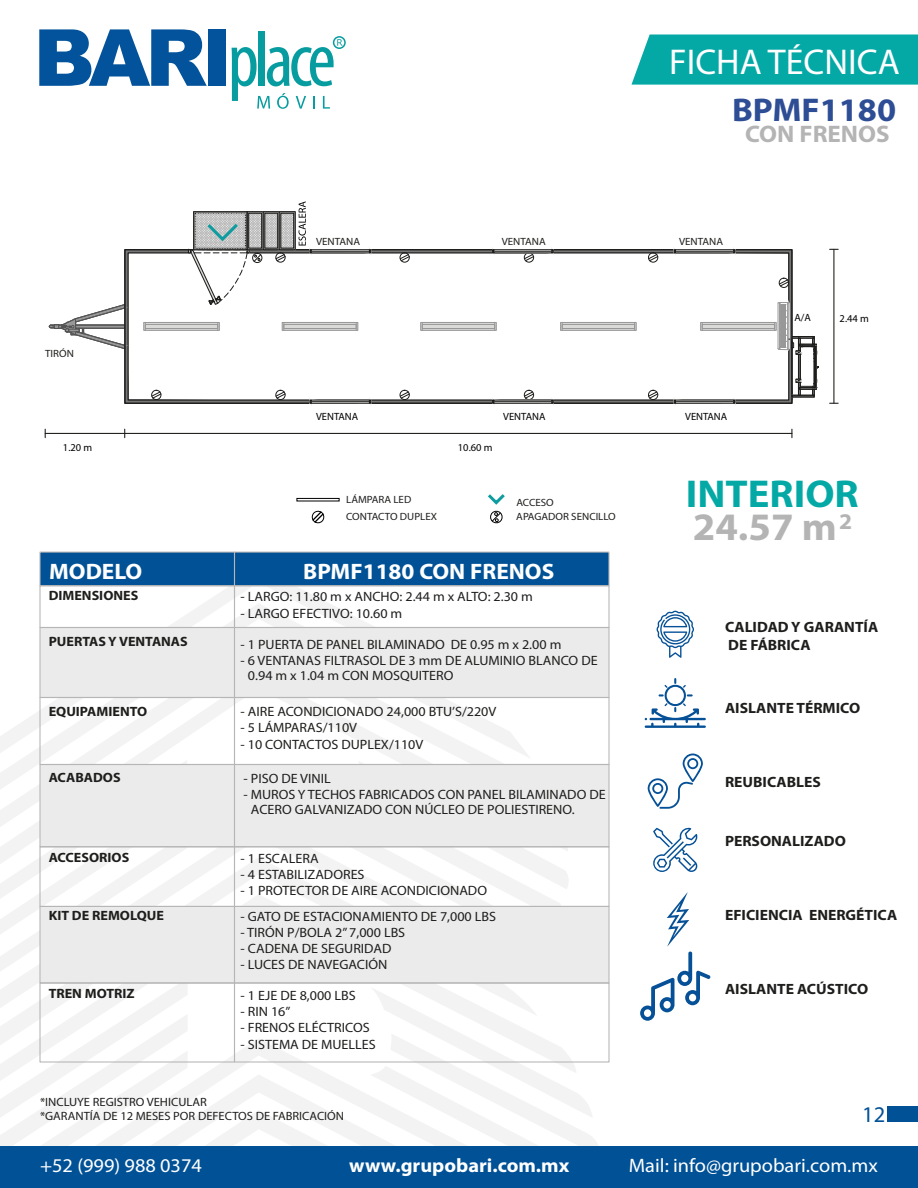
<style>
.page{position:relative;width:918px;height:1188px;background:#fff}
.page>*{position:absolute;margin:0;border:0;box-sizing:border-box;transform-origin:0 0}
.t1{font:700 39px/33.5px "Myriad Pro";color:#04a9a6;scale:1.04 1}
.t2{font:36px "Myriad Pro";color:#fff}
.t3{font:700 33px "Myriad Pro";color:#2d4d95;scale:1.04 1}
.t4{font:700 24px "Myriad Pro";color:#b5b4b4;scale:1.04 1}
.t5{font:22.5px "Myriad Pro";color:#015196}
.t6{font:700 22.35px "Myriad Pro";color:#fff;scale:1.04 1}
.t7{font:19.5px "Myriad Pro";color:#fff;scale:1.04 1}
.t8{font:700 19.5px "Myriad Pro";color:#fff;scale:1.04 1}
.t9{font:700 15px/17.9px "Myriad Pro";color:#1e1e1c;scale:1.04 1}
.t10{font:13.5px/14.9px "Myriad Pro";color:#1e1e1c;scale:1.04 1}
.t11{font:700 13.5px "Myriad Pro";color:#1e1e1c;scale:1.04 1}
.t12{font:12px/14.4px "Myriad Pro";color:#1e1e1c;scale:1.04 1}
.t13{font:10.5px/17.2px "Myriad Pro";color:#1e1e1c;scale:1.04 1}
.t14{font:10.5px "Myriad Pro";color:#010101}
.s1{color:#b5b4b4}
</style>
<div class="page">
<svg style="left:205px;top:587px;width:122px;height:16px"></svg>
<svg style="left:170px;top:603px;width:202px;height:23px"></svg>
<svg style="left:0;top:699px;width:530px;height:61px"></svg>
<svg style="left:0;top:760px;width:600px;height:387px"></svg>
<hr style="left:833px;top:249px;width:1px;height:154px;background:#1d1d1b">
<hr style="left:45px;top:433px;width:747px;height:1px;background:#1d1d1b">
<div style="left:40px;top:552px;width:569px;height:34px;background:#015196"></div>
<div style="left:40px;top:627px;width:569px;height:70px;background:#ebebeb"></div>
<div style="left:40px;top:764px;width:569px;height:83px;background:#ebebeb"></div>
<div style="left:40px;top:906px;width:569px;height:77px;background:#ebebeb"></div>
<div style="left:39px;top:585px;width:196px;height:43px;border:1px solid #b7b6b6"></div>
<div style="left:234px;top:585px;width:376px;height:43px;border:1px solid #b7b6b6"></div>
<div style="left:39px;top:627px;width:196px;height:71px;border:1px solid #b7b6b6"></div>
<div style="left:234px;top:627px;width:376px;height:71px;border:1px solid #b7b6b6"></div>
<div style="left:39px;top:697px;width:196px;height:68px;border:1px solid #b7b6b6"></div>
<div style="left:234px;top:697px;width:376px;height:68px;border:1px solid #b7b6b6"></div>
<div style="left:39px;top:764px;width:196px;height:83px;border:1px solid #b7b6b6"></div>
<div style="left:234px;top:764px;width:376px;height:83px;border:1px solid #b7b6b6"></div>
<div style="left:39px;top:846px;width:196px;height:61px;border:1px solid #b7b6b6"></div>
<div style="left:234px;top:846px;width:376px;height:61px;border:1px solid #b7b6b6"></div>
<div style="left:39px;top:906px;width:196px;height:78px;border:1px solid #b7b6b6"></div>
<div style="left:234px;top:906px;width:376px;height:78px;border:1px solid #b7b6b6"></div>
<div style="left:39px;top:982px;width:196px;height:81px;border:1px solid #b7b6b6"></div>
<div style="left:234px;top:982px;width:376px;height:81px;border:1px solid #b7b6b6"></div>
<div style="left:632px;top:35px;width:286px;height:50px;background:#04a9a6"></div>
<svg style="left:645px;top:678px;width:61px;height:50px"></svg>
<svg style="left:653px;top:827px;width:45px;height:45px"></svg>
<svg style="left:657px;top:611px;width:37px;height:47px"></svg>
<svg style="left:648px;top:754px;width:55px;height:55px"></svg>
<svg style="left:640px;top:892px;width:71px;height:129px"></svg>
<div style="left:0;top:1147px;width:918px;height:41px;background:#015196"></div>
<div style="left:333px;top:36px;width:13px;height:13px;border:2px solid #079c9f;border-radius:50%"></div>
<svg style="left:39px;top:29px;width:168px;height:57px"></svg>
<div style="left:208px;top:29px;width:18px;height:57px;background:#02539b"></div>
<div style="left:259px;top:31px;width:6px;height:55px;background:#079c9f"></div>
<svg style="left:232px;top:39px;width:111px;height:70px"></svg>
<div style="left:887px;top:1107px;width:31px;height:15px;background:#015196"></div>
<div style="left:297px;top:498px;width:43px;height:3px;border:1px solid #010101"></div>
<svg style="left:312px;top:511px;width:12px;height:12px"></svg>
<svg style="left:488px;top:494px;width:17px;height:29px"></svg>
<svg style="left:49px;top:201px;width:769px;height:203px"></svg>
<h2 class="t2" style="left:669px;top:40px;width:232px">FICHA TÉCNICA</h2>
<p class="t13" style="left:45px;top:345px;width:29px">TIRÓN</p>
<h3 class="t3" style="left:732px;top:92px;width:159px">BPMF1180</h3>
<h3 class="t4" style="left:745px;top:121px;width:141px">CON FRENOS</h3>
<p class="t13" style="left:316px;top:233px;width:44px">VENTANA</p>
<p class="t13" style="left:502px;top:233px;width:44px">VENTANA</p>
<p class="t13" style="left:679px;top:233px;width:44px">VENTANA</p>
<p class="t14" style="left:794px;top:311px;width:18px">A/A</p>
<p class="t14" style="left:840px;top:312px;width:31px">2.44 m</p>
<p class="t14" style="left:316px;top:410px;width:44px">VENTANA</p>
<p class="t14" style="left:503px;top:410px;width:44px">VENTANA</p>
<p class="t14" style="left:685px;top:410px;width:44px">VENTANA</p>
<p class="t14" style="left:63px;top:441px;width:31px">1.20 m</p>
<p class="t14" style="left:458px;top:441px;width:36px">10.60 m</p>
<p class="t13" style="left:346px;top:490px;width:89px">LÁMPARA LED<br>CONTACTO DUPLEX</p>
<p class="t13" style="left:516px;top:493px;width:37px">ACCESO</p>
<p class="t13" style="left:516px;top:507px;width:97px">APAGADOR SENCILLO</p>
<h3 class="t6" style="left:49px;top:559px;width:91px">MODELO</h3>
<h3 class="t6" style="left:303px;top:559px;width:243px">BPMF1180 CON FRENOS</h3>
<p class="t11" style="left:49px;top:588px;width:88px">DIMENSIONES</p>
<p class="t10" style="left:241px;top:589px;width:283px">- LARGO: 11.80 m x ANCHO: 2.44 m x ALTO: 2.30 m</p>
<p class="t10" style="left:241px;top:605px;width:157px">- LARGO EFECTIVO: 10.60 m</p>
<p class="t11" style="left:49px;top:634px;width:135px">PUERTAS Y VENTANAS</p>
<p class="t10" style="left:241px;top:637px;width:310px">- 1 PUERTA DE PANEL BILAMINADO DE 0.95 m x 2.00 m</p>
<p class="t10" style="left:248px;top:653px;width:338px;text-indent:-7px">- 6 VENTANAS FILTRASOL DE 3 mm DE ALUMINIO BLANCO DE<br>0.94 m x 1.04 m CON MOSQUITERO</p>
<p class="t11" style="left:49px;top:704px;width:96px">EQUIPAMIENTO</p>
<p class="t10" style="left:241px;top:704px;width:248px">- AIRE ACONDICIONADO 24,000 BTU’S/220V</p>
<p class="t10" style="left:241px;top:720px;width:114px">- 5 LÁMPARAS/110V</p>
<p class="t10" style="left:241px;top:736px;width:177px">- 10 CONTACTOS DUPLEX/110V</p>
<p class="t11" style="left:49px;top:769px;width:71px">ACABADOS</p>
<p class="t10" style="left:244px;top:770px;width:85px">- PISO DE VINIL</p>
<p class="t10" style="left:251px;top:786px;width:343px;text-indent:-7px">- MUROS Y TECHOS FABRICADOS CON PANEL BILAMINADO DE<br>ACERO GALVANIZADO CON NÚCLEO DE POLIESTIRENO.</p>
<p class="t11" style="left:49px;top:850px;width:79px">ACCESORIOS</p>
<p class="t10" style="left:241px;top:851px;width:77px">- 1 ESCALERA</p>
<p class="t10" style="left:241px;top:867px;width:121px">- 4 ESTABILIZADORES</p>
<p class="t10" style="left:241px;top:883px;width:239px">- 1 PROTECTOR DE AIRE ACONDICIONADO</p>
<p class="t11" style="left:49px;top:908px;width:112px">KIT DE REMOLQUE</p>
<p class="t10" style="left:241px;top:909px;width:247px">- GATO DE ESTACIONAMIENTO DE 7,000 LBS</p>
<p class="t10" style="left:241px;top:925px;width:160px">- TIRÓN P/BOLA 2” 7,000 LBS</p>
<p class="t10" style="left:241px;top:941px;width:147px">- CADENA DE SEGURIDAD</p>
<p class="t10" style="left:241px;top:957px;width:143px">- LUCES DE NAVEGACIÓN</p>
<p class="t11" style="left:49px;top:986px;width:84px">TREN MOTRIZ</p>
<p class="t10" style="left:241px;top:988px;width:112px">- 1 EJE DE 8,000 LBS</p>
<p class="t10" style="left:241px;top:1004px;width:50px">- RIN 16”</p>
<p class="t10" style="left:241px;top:1020px;width:126px">- FRENOS ELÉCTRICOS</p>
<p class="t10" style="left:241px;top:1036px;width:132px">- SISTEMA DE MUELLES</p>
<h1 class="t1" style="left:686px;top:477px;width:168px">INTERIOR<br><span class="s1">24.57 m</span><sup>2</sup></h1>
<p class="t9" style="left:725px;top:619px;width:149px">CALIDAD Y GARANTÍA<br>DE FÁBRICA</p>
<p class="t9" style="left:725px;top:699px;width:132px">AISLANTE TÉRMICO</p>
<p class="t9" style="left:725px;top:773px;width:94px">REUBICABLES</p>
<p class="t9" style="left:725px;top:833px;width:118px">PERSONALIZADO</p>
<p class="t9" style="left:725px;top:906px;width:167px">EFICIENCIA ENERGÉTICA</p>
<p class="t9" style="left:725px;top:980px;width:139px">AISLANTE ACÚSTICO</p>
<p class="t12" style="left:40px;top:1094px;width:294px">*INCLUYE REGISTRO VEHICULAR<br>*GARANTÍA DE 12 MESES POR DEFECTOS DE FABRICACIÓN</p>
<h3 class="t7" style="left:40px;top:1154px;width:157px">+52 (999) 988 0374</h3>
<h3 class="t8" style="left:349px;top:1155px;width:213px">www.grupobari.com.mx</h3>
<h3 class="t7" style="left:629px;top:1154px;width:241px">Mail: info@grupobari.com.mx</h3>
<h3 class="t5" style="left:862px;top:1100px;width:25px">12</h3>
</div>
